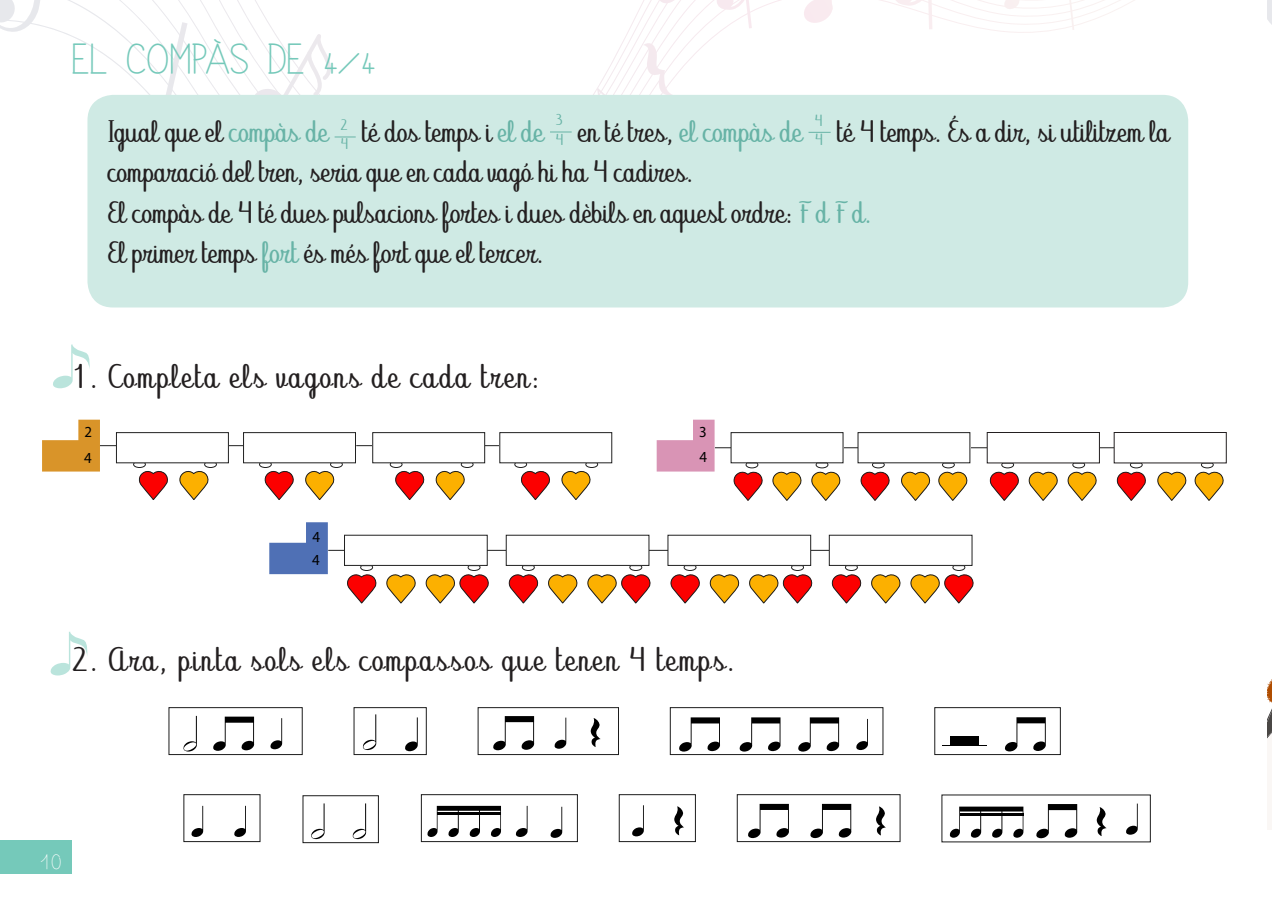
<style>
.page{position:relative;width:1272px;height:900px;background:#fff}
.page>*{position:absolute;margin:0;border:0;box-sizing:border-box;transform-origin:0 0}
.TEXTO{font:31.5px "Abecedary";letter-spacing:.07em;color:#231f20}
.TEXTO-2{font:28.5px "Abecedary";color:#231f20}
.TEXTO-3{font:28.5px "Abecedary";color:#67b3a6}
.tit2{font:24px "Belle Allure Script 3 i Gros";color:#75c9ba}
.t1{font:18px "Belle Allure Script 3 i Fin";color:#fff}
.t2{font:15.45px "Myriad Pro";color:#000}
.t3{font:15.45px "Myriad Pro";color:#000;scale:.96 1}
.t4{font:14.85px/19.5px "Abecedary";color:#67b3a6}
.t5{font:14.55px/19.2px "Abecedary";color:#67b3a6}
.t6{font:14.25px/18.6px "Abecedary";color:#67b3a6}
.s1{color:#67b3a6}
.s2{color:#231f20}
</style>
<div class="page">
<svg style="left:61px;top:0;width:1128px;height:218px"></svg>
<div style="left:0;top:840px;width:72px;height:33px;background:#75c9ba"></div>
<svg style="left:1267px;top:679px;width:5px;height:60px"></svg>
<svg style="left:53px;top:344px;width:37px;height:44px"></svg>
<svg style="left:177px;top:463px;width:40px;height:37px"></svg>
<svg style="left:133px;top:463px;width:35px;height:37px"></svg>
<svg style="left:303px;top:463px;width:40px;height:37px"></svg>
<svg style="left:259px;top:463px;width:35px;height:37px"></svg>
<svg style="left:42px;top:420px;width:58px;height:51px"></svg>
<hr style="left:100px;top:445px;width:255px;height:1px;background:#212121">
<div style="left:116px;top:432px;width:112px;height:31px;background:#fff"></div>
<div style="left:116px;top:432px;width:113px;height:31px;border:1px solid #212121"></div>
<div style="left:243px;top:432px;width:112px;height:31px;background:#fff"></div>
<div style="left:243px;top:432px;width:113px;height:31px;border:1px solid #212121"></div>
<svg style="left:433px;top:463px;width:41px;height:37px"></svg>
<svg style="left:389px;top:463px;width:36px;height:37px"></svg>
<svg style="left:559px;top:463px;width:39px;height:37px"></svg>
<svg style="left:514px;top:463px;width:36px;height:37px"></svg>
<hr style="left:356px;top:445px;width:256px;height:1px;background:#212121">
<div style="left:372px;top:432px;width:113px;height:31px;background:#fff"></div>
<div style="left:372px;top:432px;width:113px;height:31px;border:1px solid #212121"></div>
<div style="left:499px;top:432px;width:113px;height:31px;background:#fff"></div>
<div style="left:499px;top:432px;width:113px;height:31px;border:1px solid #212121"></div>
<svg style="left:656px;top:420px;width:58px;height:51px"></svg>
<hr style="left:970px;top:447px;width:256px;height:1px;background:#212121">
<hr style="left:715px;top:447px;width:255px;height:1px;background:#212121">
<div style="left:731px;top:432px;width:112px;height:31px;background:#fff"></div>
<div style="left:730px;top:432px;width:113px;height:31px;border:1px solid #212121"></div>
<div style="left:858px;top:432px;width:112px;height:31px;background:#fff"></div>
<div style="left:857px;top:432px;width:113px;height:31px;border:1px solid #212121"></div>
<svg style="left:772px;top:471px;width:30px;height:30px"></svg>
<svg style="left:809px;top:462px;width:31px;height:39px"></svg>
<svg style="left:731px;top:462px;width:32px;height:39px"></svg>
<svg style="left:901px;top:471px;width:29px;height:30px"></svg>
<svg style="left:936px;top:462px;width:31px;height:39px"></svg>
<svg style="left:858px;top:462px;width:32px;height:39px"></svg>
<div style="left:987px;top:432px;width:112px;height:31px;background:#fff"></div>
<div style="left:986px;top:432px;width:113px;height:31px;border:1px solid #231f20"></div>
<div style="left:1114px;top:432px;width:112px;height:31px;background:#fff"></div>
<div style="left:1113px;top:432px;width:113px;height:31px;border:1px solid #231f20"></div>
<svg style="left:1028px;top:471px;width:30px;height:30px"></svg>
<svg style="left:1065px;top:462px;width:32px;height:39px"></svg>
<svg style="left:987px;top:462px;width:32px;height:39px"></svg>
<svg style="left:1157px;top:471px;width:29px;height:30px"></svg>
<svg style="left:1192px;top:462px;width:32px;height:39px"></svg>
<svg style="left:1114px;top:462px;width:32px;height:39px"></svg>
<svg style="left:269px;top:522px;width:59px;height:52px"></svg>
<hr style="left:328px;top:550px;width:636px;height:1px;background:#212121">
<div style="left:344px;top:535px;width:143px;height:30px;background:#fff"></div>
<svg style="left:386px;top:574px;width:30px;height:30px"></svg>
<svg style="left:345px;top:565px;width:32px;height:39px"></svg>
<svg style="left:423px;top:565px;width:66px;height:39px"></svg>
<div style="left:506px;top:535px;width:143px;height:30px;background:#fff"></div>
<svg style="left:548px;top:574px;width:30px;height:30px"></svg>
<svg style="left:506px;top:565px;width:32px;height:39px"></svg>
<svg style="left:585px;top:565px;width:66px;height:39px"></svg>
<div style="left:668px;top:535px;width:142px;height:30px;background:#fff"></div>
<svg style="left:709px;top:574px;width:30px;height:30px"></svg>
<svg style="left:668px;top:565px;width:32px;height:39px"></svg>
<svg style="left:746px;top:565px;width:66px;height:39px"></svg>
<div style="left:829px;top:535px;width:143px;height:30px;background:#fff"></div>
<svg style="left:871px;top:574px;width:30px;height:30px"></svg>
<svg style="left:829px;top:565px;width:32px;height:39px"></svg>
<svg style="left:908px;top:565px;width:66px;height:39px"></svg>
<div style="left:169px;top:707px;width:133px;height:48px;border:1px solid #1c1c1c"></div>
<svg style="left:183px;top:716px;width:14px;height:35px"></svg>
<svg style="left:213px;top:716px;width:41px;height:35px"></svg>
<svg style="left:270px;top:718px;width:12px;height:31px"></svg>
<div style="left:183px;top:794px;width:77px;height:48px;border:1px solid #1c1c1c"></div>
<svg style="left:191px;top:806px;width:12px;height:31px"></svg>
<svg style="left:234px;top:806px;width:12px;height:31px"></svg>
<div style="left:302px;top:795px;width:77px;height:48px;border:1px solid #1c1c1c"></div>
<svg style="left:311px;top:803px;width:13px;height:36px"></svg>
<svg style="left:352px;top:803px;width:14px;height:36px"></svg>
<div style="left:353px;top:707px;width:73px;height:48px;border:1px solid #1c1c1c"></div>
<svg style="left:362px;top:714px;width:14px;height:36px"></svg>
<svg style="left:405px;top:717px;width:13px;height:34px"></svg>
<div style="left:421px;top:794px;width:156px;height:48px;border:1px solid #1c1c1c"></div>
<svg style="left:550px;top:807px;width:12px;height:31px"></svg>
<svg style="left:515px;top:806px;width:12px;height:31px"></svg>
<svg style="left:427px;top:806px;width:74px;height:31px"></svg>
<hr style="left:437px;top:813px;width:64px;height:2px;background:#000">
<div style="left:477px;top:707px;width:142px;height:48px;border:1px solid #1c1c1c"></div>
<svg style="left:493px;top:716px;width:41px;height:34px"></svg>
<svg style="left:554px;top:717px;width:12px;height:32px"></svg>
<svg style="left:590px;top:718px;width:10px;height:29px"></svg>
<div style="left:670px;top:707px;width:213px;height:48px;border:1px solid #1c1c1c"></div>
<svg style="left:679px;top:717px;width:41px;height:35px"></svg>
<svg style="left:739px;top:717px;width:41px;height:35px"></svg>
<svg style="left:798px;top:717px;width:41px;height:35px"></svg>
<svg style="left:856px;top:719px;width:12px;height:31px"></svg>
<div style="left:619px;top:794px;width:76px;height:48px;border:1px solid #1c1c1c"></div>
<svg style="left:632px;top:805px;width:12px;height:31px"></svg>
<svg style="left:674px;top:806px;width:10px;height:29px"></svg>
<div style="left:737px;top:794px;width:163px;height:48px;border:1px solid #1c1c1c"></div>
<svg style="left:748px;top:804px;width:41px;height:34px"></svg>
<svg style="left:810px;top:804px;width:41px;height:34px"></svg>
<svg style="left:876px;top:806px;width:10px;height:29px"></svg>
<svg style="left:1036px;top:804px;width:41px;height:34px"></svg>
<svg style="left:1126px;top:803px;width:11px;height:32px"></svg>
<svg style="left:949px;top:806px;width:74px;height:32px"></svg>
<hr style="left:959px;top:813px;width:64px;height:3px;background:#000">
<svg style="left:1096px;top:807px;width:10px;height:29px"></svg>
<div style="left:934px;top:707px;width:126px;height:48px;border:1px solid #1c1c1c"></div>
<svg style="left:1004px;top:717px;width:41px;height:34px"></svg>
<div style="left:950px;top:736px;width:29px;height:10px;background:#000"></div>
<hr style="left:942px;top:745px;width:45px;height:1px;background:#000">
<svg style="left:50px;top:631px;width:38px;height:44px"></svg>
<div style="left:87px;top:95px;width:1101px;height:212px;background:#cfeae4;border-radius:26px"></div>
<svg style="left:334px;top:137px;width:22px;height:1px"></svg>
<svg style="left:550px;top:131px;width:22px;height:2px"></svg>
<svg style="left:808px;top:132px;width:22px;height:1px"></svg>
<svg style="left:0;top:0;width:112px;height:32px"></svg>
<svg style="left:1267px;top:0;width:5px;height:25px"></svg>
<p class="tit2" style="left:72px;top:50px;width:306px">EL COMPÀS DE 4/4</p>
<p class="TEXTO-2" style="left:107px;top:108px;width:222px">Igual que el <span class="s1">compàs de</span></p>
<p class="t6" style="left:340px;top:115px;width:9px">2<br>4</p>
<p class="TEXTO-2" style="left:362px;top:108px;width:183px">té dos temps i <span class="s1">el de</span></p>
<p class="t5" style="left:555px;top:110px;width:9px">3<br>4</p>
<p class="TEXTO-3" style="left:578px;top:108px;width:226px"><span class="s2">en té tres,</span> el compàs de</p>
<p class="t4" style="left:814px;top:110px;width:9px">4<br>4</p>
<p class="TEXTO-2" style="left:836px;top:108px;width:334px">té 4 temps. És a dir, si utilitzem la</p>
<p class="TEXTO-2" style="left:107px;top:148px;width:587px">comparació del tren, seria que en cada vagó hi ha 4 cadires.</p>
<p class="TEXTO-2" style="left:107px;top:189px;width:765px">El compàs de 4 té dues pulsacions fortes i dues dèbils en aquest ordre: <span class="s1">F d F d.</span></p>
<p class="TEXTO-2" style="left:107px;top:229px;width:437px">El primer temps <span class="s1">fort</span> és més fort que el tercer.</p>
<p class="TEXTO" style="left:72px;top:350px;width:469px">1. Completa els vagons de cada tren:</p>
<p class="t3" style="left:85px;top:422px;width:9px">2</p>
<p class="t3" style="left:699px;top:423px;width:9px">3</p>
<p class="t2" style="left:84px;top:448px;width:9px">4</p>
<p class="t2" style="left:699px;top:447px;width:9px">4</p>
<p class="t2" style="left:312px;top:527px;width:9px">4</p>
<p class="t2" style="left:312px;top:550px;width:9px">4</p>
<p class="TEXTO" style="left:72px;top:634px;width:664px">2. Ara, pinta sols els compassos que tenen 4 temps.</p>
<p class="t1" style="left:39px;top:852px;width:26px">10</p>
</div>
